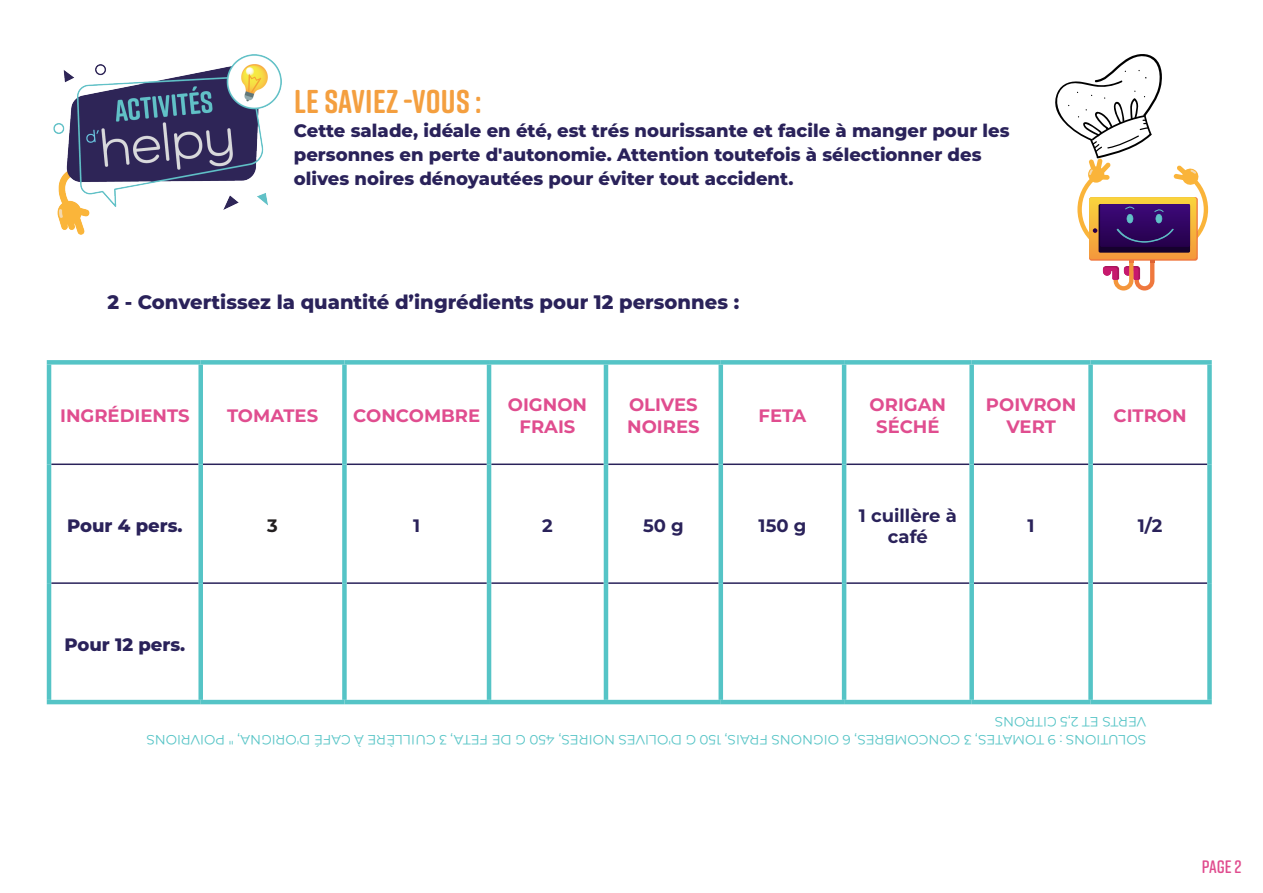
<style>
.page{position:relative;width:1263px;height:893px;background:#fff}
.page>*{position:absolute;margin:0;border:0;box-sizing:border-box;transform-origin:0 0}
.t1{font:700 33px "Rift Soft";letter-spacing:.01em;color:#f49f3f}
.t2{font:800 19.5px "Montserrat";color:#2a225a}
.t3{font:800 18px/24px "Montserrat";color:#2a225a}
.t4{font:700 18px "Montserrat";color:#e04d8f}
.t5{font:700 18px/21.6px "Montserrat";color:#2a225a;text-align:center}
.t6{font:600 18px "Rift Soft";color:#e04d8f}
.t7{font:700 18px "Montserrat";color:#231f20}
.t8{font:13.5px/18px "Montserrat";color:#55c4c6}
</style>
<div class="page">
<hr style="left:51px;top:463px;width:147px;height:2px;background:#2a225a">
<hr style="left:203px;top:463px;width:139px;height:2px;background:#2a225a">
<hr style="left:347px;top:463px;width:140px;height:2px;background:#2a225a">
<hr style="left:491px;top:463px;width:113px;height:2px;background:#2a225a">
<hr style="left:608px;top:463px;width:110px;height:2px;background:#2a225a">
<hr style="left:723px;top:463px;width:119px;height:2px;background:#2a225a">
<hr style="left:846px;top:463px;width:123px;height:2px;background:#2a225a">
<hr style="left:974px;top:463px;width:114px;height:2px;background:#2a225a">
<hr style="left:1093px;top:463px;width:114px;height:2px;background:#2a225a">
<hr style="left:51px;top:582px;width:147px;height:2px;background:#2a225a">
<hr style="left:203px;top:582px;width:139px;height:2px;background:#2a225a">
<hr style="left:347px;top:582px;width:140px;height:2px;background:#2a225a">
<hr style="left:491px;top:582px;width:113px;height:2px;background:#2a225a">
<hr style="left:608px;top:582px;width:110px;height:2px;background:#2a225a">
<hr style="left:723px;top:582px;width:119px;height:2px;background:#2a225a">
<hr style="left:846px;top:582px;width:123px;height:2px;background:#2a225a">
<hr style="left:974px;top:582px;width:114px;height:2px;background:#2a225a">
<hr style="left:1093px;top:582px;width:114px;height:2px;background:#2a225a">
<div style="left:47px;top:360px;width:154px;height:5px;background:#55c4c6"></div>
<hr style="left:47px;top:365px;width:4px;height:99px;background:#55c4c6">
<div style="left:721px;top:360px;width:123px;height:5px;background:#55c4c6"></div>
<div style="left:844px;top:360px;width:128px;height:5px;background:#55c4c6"></div>
<div style="left:972px;top:360px;width:118px;height:5px;background:#55c4c6"></div>
<div style="left:1090px;top:360px;width:122px;height:5px;background:#55c4c6"></div>
<hr style="left:47px;top:464px;width:4px;height:119px;background:#55c4c6">
<hr style="left:47px;top:583px;width:4px;height:117px;background:#55c4c6">
<hr style="left:47px;top:700px;width:154px;height:4px;background:#55c4c6">
<hr style="left:721px;top:700px;width:123px;height:4px;background:#55c4c6">
<hr style="left:844px;top:700px;width:128px;height:4px;background:#55c4c6">
<hr style="left:972px;top:700px;width:118px;height:4px;background:#55c4c6">
<hr style="left:1090px;top:700px;width:122px;height:4px;background:#55c4c6">
<hr style="left:842px;top:365px;width:4px;height:99px;background:#55c4c6">
<div style="left:969px;top:365px;width:5px;height:99px;background:#55c4c6"></div>
<div style="left:1088px;top:365px;width:5px;height:99px;background:#55c4c6"></div>
<div style="left:1207px;top:365px;width:5px;height:99px;background:#55c4c6"></div>
<hr style="left:842px;top:464px;width:4px;height:119px;background:#55c4c6">
<div style="left:969px;top:464px;width:5px;height:119px;background:#55c4c6"></div>
<div style="left:1088px;top:464px;width:5px;height:119px;background:#55c4c6"></div>
<div style="left:1207px;top:464px;width:5px;height:119px;background:#55c4c6"></div>
<hr style="left:842px;top:583px;width:4px;height:117px;background:#55c4c6">
<div style="left:969px;top:583px;width:5px;height:117px;background:#55c4c6"></div>
<div style="left:1088px;top:583px;width:5px;height:117px;background:#55c4c6"></div>
<div style="left:1207px;top:583px;width:5px;height:117px;background:#55c4c6"></div>
<div style="left:201px;top:360px;width:143px;height:5px;background:#55c4c6"></div>
<div style="left:198px;top:365px;width:5px;height:99px;background:#55c4c6"></div>
<div style="left:198px;top:464px;width:5px;height:119px;background:#55c4c6"></div>
<div style="left:198px;top:583px;width:5px;height:117px;background:#55c4c6"></div>
<hr style="left:201px;top:700px;width:143px;height:4px;background:#55c4c6">
<div style="left:606px;top:360px;width:115px;height:5px;background:#55c4c6"></div>
<div style="left:718px;top:365px;width:5px;height:99px;background:#55c4c6"></div>
<div style="left:718px;top:464px;width:5px;height:119px;background:#55c4c6"></div>
<div style="left:718px;top:583px;width:5px;height:117px;background:#55c4c6"></div>
<hr style="left:606px;top:700px;width:115px;height:4px;background:#55c4c6">
<div style="left:489px;top:360px;width:117px;height:5px;background:#55c4c6"></div>
<hr style="left:604px;top:365px;width:4px;height:99px;background:#55c4c6">
<hr style="left:604px;top:464px;width:4px;height:119px;background:#55c4c6">
<hr style="left:604px;top:583px;width:4px;height:117px;background:#55c4c6">
<hr style="left:489px;top:700px;width:117px;height:4px;background:#55c4c6">
<div style="left:344px;top:360px;width:145px;height:5px;background:#55c4c6"></div>
<div style="left:342px;top:365px;width:5px;height:99px;background:#55c4c6"></div>
<hr style="left:487px;top:365px;width:4px;height:99px;background:#55c4c6">
<div style="left:342px;top:464px;width:5px;height:119px;background:#55c4c6"></div>
<hr style="left:487px;top:464px;width:4px;height:119px;background:#55c4c6">
<div style="left:342px;top:583px;width:5px;height:117px;background:#55c4c6"></div>
<hr style="left:487px;top:583px;width:4px;height:117px;background:#55c4c6">
<hr style="left:344px;top:700px;width:145px;height:4px;background:#55c4c6">
<svg style="left:1055px;top:54px;width:153px;height:237px"></svg>
<img style="left:53px;top:54px;width:228px;height:180px">
<p class="t1" style="left:294px;top:78px;width:189px">LE SAVIEZ -VOUS :</p>
<p class="t3" style="left:294px;top:117px;width:717px">Cette salade, idéale en été, est trés nourissante et facile à manger pour les personnes en perte d'autonomie. Attention toutefois à sélectionner des olives noires dénoyautées pour éviter tout accident.</p>
<p class="t2" style="left:107px;top:288px;width:633px">2 - Convertissez la quantité d’ingrédients pour 12 personnes :</p>
<p class="t4" style="left:60px;top:403px;width:131px">INGRÉDIENTS</p>
<p class="t4" style="left:227px;top:403px;width:93px">TOMATES</p>
<p class="t4" style="left:353px;top:403px;width:129px">CONCOMBRE</p>
<p class="t4" style="left:508px;top:392px;width:81px">OIGNON</p>
<p class="t4" style="left:519px;top:413px;width:57px">FRAIS</p>
<p class="t4" style="left:629px;top:392px;width:70px">OLIVES</p>
<p class="t4" style="left:627px;top:413px;width:74px">NOIRES</p>
<p class="t4" style="left:758px;top:403px;width:49px">FETA</p>
<p class="t4" style="left:870px;top:392px;width:78px">ORIGAN</p>
<p class="t4" style="left:876px;top:413px;width:65px">SÉCHÉ</p>
<p class="t4" style="left:986px;top:392px;width:92px">POIVRON</p>
<p class="t4" style="left:1006px;top:413px;width:51px">VERT</p>
<p class="t4" style="left:1113px;top:403px;width:75px">CITRON</p>
<p class="t3" style="left:67px;top:513px;width:117px">Pour 4 pers.</p>
<p class="t7" style="left:267px;top:513px;width:12px">3</p>
<p class="t5" style="left:413px;top:514px;width:9px">1</p>
<p class="t5" style="left:542px;top:514px;width:12px">2</p>
<p class="t5" style="left:643px;top:514px;width:42px">50 g</p>
<p class="t5" style="left:759px;top:514px;width:49px">150 g</p>
<p class="t5" style="left:859px;top:503px;width:99px">1 cuillère à café</p>
<p class="t5" style="left:1027px;top:514px;width:9px">1</p>
<p class="t5" style="left:1138px;top:514px;width:26px">1/2</p>
<p class="t3" style="left:64px;top:632px;width:122px">Pour 12 pers.</p>
<p class="t8" style="left:1146px;top:750px;width:1001px;rotate:-180deg">SOLUTIONS : 9 TOMATES, 3 CONCOMBRES, 6 OIGNONS FRAIS, 150 G D'OLIVES NOIRES, 450 G DE FETA, 3 CUILLÈRE À CAFÉ D'ORIGNA, " POIVRIONS<br>VERTS ET 2,5 CITRONS</p>
<p class="t6" style="left:1202px;top:853px;width:41px">Page 2</p>
</div>
